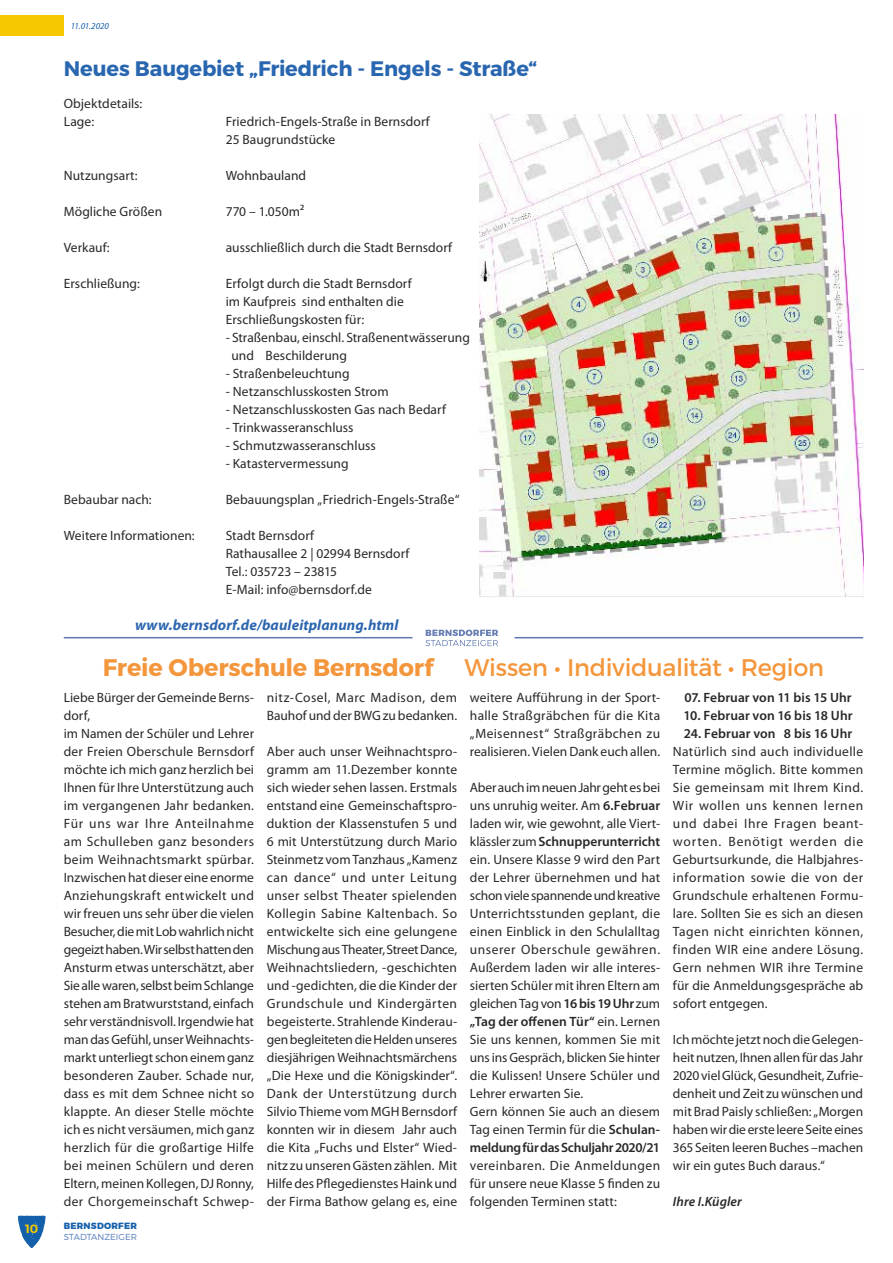
<style>
.page{position:relative;width:893px;height:1263px;background:#fff}
.page>*{position:absolute;margin:0;border:0;box-sizing:border-box;transform-origin:0 0}
.t1{font:24px "Montserrat";letter-spacing:-.015em;color:#f4963b}
.t2{font:700 24px "Montserrat";letter-spacing:-.01em;color:#f4963b}
.t3{font:700 21px "Montserrat";letter-spacing:-.01em;color:#2966b0}
.t4{font:italic 700 15px "Myriad Pro";letter-spacing:.005em;color:#2d66af}
.t5{font:13.5px/18px "Myriad Pro";letter-spacing:.005em;color:#282827}
.t6{font:600 13.5px "Myriad Pro";letter-spacing:.005em;color:#282827}
.t7{font:italic 600 13.5px "Myriad Pro";letter-spacing:.01em;color:#282827}
.t8{font:600 12px "Montserrat";color:#f6ca00}
.t9{font:800 9px "Montserrat";letter-spacing:.025em;color:#1560ab}
.t10{font:italic 9px "Myriad Pro";letter-spacing:-.01em;color:#1560ab}
.t11{font:300 8.7px "Montserrat";color:#537abd}
.s1{font-weight:600}
</style>
<div class="page">
<svg style="left:18px;top:1215px;width:28px;height:33px"></svg>
<div style="left:0;top:15px;width:64px;height:21px;background:#f5c800"></div>
<hr style="left:64px;top:637px;width:348px;height:1px;background:#5d78af">
<hr style="left:514px;top:637px;width:349px;height:1px;background:#5d78af">
<svg style="left:425px;top:630px;width:73px;height:16px"></svg>
<img style="left:480px;top:115px;width:383px;height:482px">
<p class="t10" style="left:71px;top:20px;width:40px">11.01.2020</p>
<h2 class="t3" style="left:64px;top:55px;width:475px">Neues Baugebiet „Friedrich - Engels - Straße“</h2>
<p class="t5" style="left:64px;top:94px;width:80px">Objektdetails:<br>Lage:</p>
<p class="t5" style="left:226px;top:112px;width:205px">Friedrich-Engels-Straße in Bernsdorf<br>25 Baugrundstücke</p>
<p class="t5" style="left:64px;top:166px;width:75px">Nutzungsart:</p>
<p class="t5" style="left:226px;top:166px;width:82px">Wohnbauland</p>
<p class="t5" style="left:64px;top:202px;width:100px">Mögliche Größen</p>
<p class="t5" style="left:226px;top:202px;width:80px">770 – 1.050m²</p>
<p class="t5" style="left:64px;top:238px;width:47px">Verkauf:</p>
<p class="t5" style="left:226px;top:238px;width:228px">ausschließlich durch die Stadt Bernsdorf</p>
<p class="t5" style="left:64px;top:274px;width:78px">Erschließung:</p>
<p class="t5" style="left:226px;top:274px;width:187px">Erfolgt durch die Stadt Bernsdorf im Kaufpreis sind enthalten die<br>Erschließungskosten für:</p>
<p class="t5" style="left:232px;top:328px;width:240px;text-indent:-6px">- Straßenbau, einschl. Straßenentwässerung und Beschilderung</p>
<p class="t5" style="left:226px;top:364px;width:125px">- Straßenbeleuchtung</p>
<p class="t5" style="left:226px;top:382px;width:164px">- Netzanschlusskosten Strom</p>
<p class="t5" style="left:226px;top:400px;width:222px">- Netzanschlusskosten Gas nach Bedarf</p>
<p class="t5" style="left:226px;top:418px;width:129px">- Trinkwasseranschluss</p>
<p class="t5" style="left:226px;top:436px;width:151px">- Schmutzwasseranschluss</p>
<p class="t5" style="left:226px;top:454px;width:124px">- Katastervermessung</p>
<p class="t5" style="left:64px;top:490px;width:89px">Bebaubar nach:</p>
<p class="t5" style="left:226px;top:490px;width:235px">Bebauungsplan „Friedrich-Engels-Straße“</p>
<p class="t5" style="left:64px;top:526px;width:132px">Weitere Informationen:</p>
<p class="t5" style="left:226px;top:526px;width:185px">Stadt Bernsdorf<br>Rathausallee 2 | 02994 Bernsdorf<br>Tel.: 035723 – 23815<br>E-Mail: info@bernsdorf.de</p>
<p class="t4" style="left:135px;top:615px;width:265px">www.bernsdorf.de/bauleitplanung.html</p>
<h1 class="t2" style="left:103px;top:652px;width:332px">Freie Oberschule Bernsdorf</h1>
<h1 class="t1" style="left:464px;top:652px;width:361px">Wissen • Individualität • Region</h1>
<p class="t5" style="left:64px;top:688px;width:192px">Liebe Bürger der Gemeinde Berns&shy;dorf,<br>im Namen der Schüler und Lehrer der Freien Oberschule Bernsdorf möchte ich mich ganz herzlich bei<br>Ihnen für Ihre Unterstützung auch im vergangenen Jahr bedanken.<br>Für uns war Ihre Anteilnahme am Schulleben ganz besonders beim Weihnachtsmarkt spürbar.<br>Inzwischen hat dieser eine enorme<br>Anziehungskraft entwickelt und wir freuen uns sehr über die vielen<br>Besucher, die mit Lob wahrlich nicht gegeizt haben. Wir selbst hatten den<br>Ansturm etwas unterschätzt, aber<br>Sie alle waren, selbst beim Schlange stehen am Bratwurststand, einfach sehr verständnisvoll. Irgendwie hat man das Gefühl, unser Weihnachts&shy;markt unterliegt schon einem ganz besonderen Zauber. Schade nur, dass es mit dem Schnee nicht so klappte. An dieser Stelle möchte ich es nicht versäumen, mich ganz herzlich für die großartige Hilfe bei meinen Schülern und deren<br>Eltern, meinen Kollegen, DJ Ronny, der Chorgemeinschaft Schwep-</p>
<p class="t5" style="left:267px;top:688px;width:192px">nitz-Cosel, Marc Madison, dem<br>Bauhof und der BWG zu bedanken.</p>
<p class="t5" style="left:267px;top:742px;width:192px;text-align:justify">Aber auch unser Weihnachtspro&shy;gramm am 11.Dezember konnte sich wieder sehen lassen. Erstmals entstand eine Gemeinschaftspro&shy;duktion der Klassenstufen 5 und 6 mit Unterstützung durch Mario Steinmetz vom Tanzhaus „Kamenz can dance“ und unter Leitung unser selbst Theater spielenden Kollegin Sabine Kaltenbach. So entwickelte sich eine gelungene Mischung aus Theater, Street Dance, Weihnachtsliedern, -geschichten und -gedichten, die die Kinder der Grundschule und Kindergärten begeisterte. Strahlende Kinderau&shy;gen begleiteten die Helden unseres diesjährigen Weihnachtsmärchens „Die Hexe und die Königskinder“.<br>Dank der Unterstützung durch Silvio Thieme vom MGH Bernsdorf konnten wir in diesem Jahr auch die Kita „Fuchs und Elster“ Wied&shy;nitz zu unseren Gästen zählen. Mit Hilfe des Pflegedienstes Haink und der Firma Bathow gelang es, eine</p>
<p class="t8" style="left:25px;top:1221px;width:15px">10</p>
<p class="t9" style="left:64px;top:1220px;width:75px">BERNSDORFER</p>
<p class="t11" style="left:64px;top:1231px;width:75px">STADTANZEIGER</p>
<p class="t5" style="left:470px;top:688px;width:192px;text-align:justify">weitere Aufführung in der Sport&shy;halle Straßgräbchen für die Kita „Meisennest“ Straßgräbchen zu realisieren. Vielen Dank euch allen.</p>
<p class="t5" style="left:470px;top:778px;width:192px">Aber auch im neuen Jahr geht es bei uns unruhig weiter. Am <span class="s1">6.Februar </span>laden wir, wie gewohnt, alle Viert&shy;klässler zum <span class="s1">Schnupperunterricht </span>ein. Unsere Klasse 9 wird den Part der Lehrer übernehmen und hat schon viele spannende und kreative<br>Unterrichtsstunden geplant, die einen Einblick in den Schulalltag unserer Oberschule gewähren.<br>Außerdem laden wir alle interes&shy;sierten Schüler mit ihren Eltern am gleichen Tag von <span class="s1">16 bis 19 Uhr</span> zum <span class="s1">„Tag der offenen Tür“</span> ein. Lernen<br>Sie uns kennen, kommen Sie mit uns ins Gespräch, blicken Sie hinter die Kulissen! Unsere Schüler und<br>Lehrer erwarten Sie.<br>Gern können Sie auch an diesem<br>Tag einen Termin für die <span class="s1">Schulan&shy;meldung für das Schuljahr 2020/21</span></p>
<p class="t5" style="left:470px;top:1156px;width:192px;text-align:justify">vereinbaren. Die Anmeldungen für unsere neue Klasse 5 finden zu folgenden Terminen statt:</p>
<p class="t6" style="left:684px;top:689px;width:169px">07. Februar von 11 bis 15 Uhr</p>
<p class="t6" style="left:683px;top:707px;width:171px">10. Februar von 16 bis 18 Uhr</p>
<p class="t6" style="left:684px;top:725px;width:170px">24. Februar von 8 bis 16 Uhr</p>
<p class="t5" style="left:673px;top:742px;width:192px;text-align:justify">Natürlich sind auch individuelle Termine möglich. Bitte kommen Sie gemeinsam mit Ihrem Kind.<br>Wir wollen uns kennen lernen und dabei Ihre Fragen beant&shy;worten. Benötigt werden die Geburtsurkunde, die Halbjahres&shy;information sowie die von der Grundschule erhaltenen Formu&shy;lare. Sollten Sie es sich an diesen Tagen nicht einrichten können, finden WIR eine andere Lösung.<br>Gern nehmen WIR ihre Termine für die Anmeldungsgespräche ab sofort entgegen.</p>
<p class="t5" style="left:673px;top:1030px;width:192px;text-align:justify">Ich möchte jetzt noch die Gelegen&shy;heit nutzen, Ihnen allen für das Jahr 2020 viel Glück, Gesundheit, Zufrie&shy;denheit und Zeit zu wünschen und mit Brad Paisly schließen: „Morgen haben wir die erste leere Seite eines 365 Seiten leeren Buches –machen wir ein gutes Buch daraus.“</p>
<p class="t7" style="left:673px;top:1192px;width:70px">Ihre I.Kügler</p>
</div>
